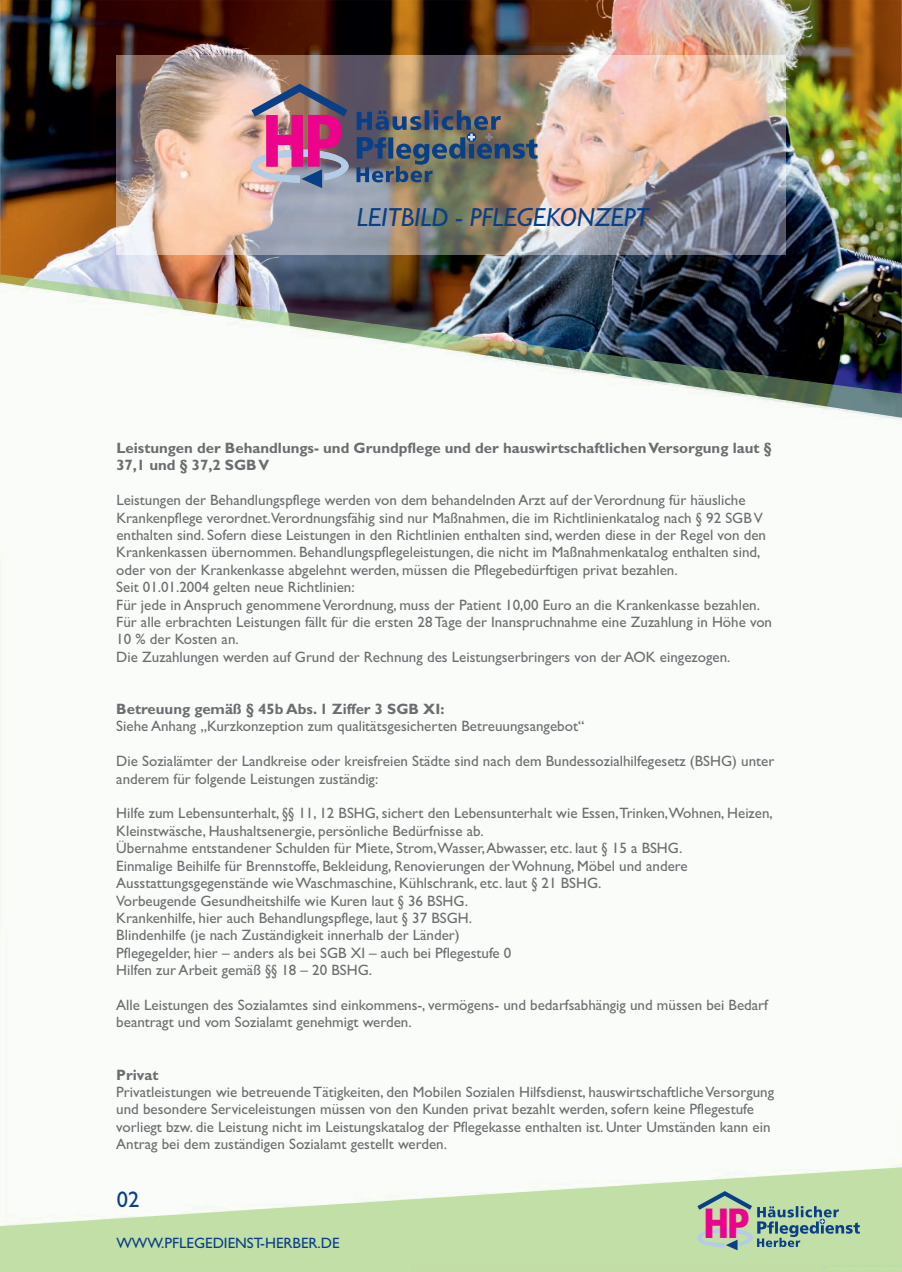
<style>
.page{position:relative;width:902px;height:1272px;background:#fff}
.page>*{position:absolute;margin:0;border:0;box-sizing:border-box;transform-origin:0 0}
.t1{font:74.55px "Humanist 777 BT Black B";color:#ed028c;scale:.85 1}
.t2{font:42.3px "Humanist 777 BT Black B";color:#ed028c;scale:.85 1}
.t3{font:italic 26.25px "Gill Sans";color:#093f86}
.t4{font:22.5px "Gill Sans";color:#093f86}
.t5{font:15px/17.4px "Gill Sans";color:#6c6d70}
.t6{font:700 15px/17.4px "Gill Sans";color:#6c6d70}
.t7{font:15px "Gill Sans";color:#093f86}
</style>
<div class="page">
<img style="left:0;top:0;width:901px;height:274px">
<img style="left:0;top:274px;width:901px;height:997px">
<img style="left:0;top:282px;width:901px;height:944px">
<svg style="left:697px;top:1190px;width:162px;height:60px;background:#a4c4a5"></svg>
<img style="left:116px;top:56px;width:669px;height:198px">
<svg style="left:251px;top:84px;width:96px;height:33px;background:#857c85"></svg>
<svg style="left:251px;top:149px;width:99px;height:39px;background:#a9a8b4"></svg>
<svg style="left:356px;top:110px;width:181px;height:72px;background:#5f6569"></svg>
<h1 class="t1" style="left:262px;top:110px;width:97px">HP</h1>
<h3 class="t3" style="left:357px;top:208px;width:293px">LEITBILD - PFLEGEKONZEPT</h3>
<p class="t6" style="left:116px;top:441px;width:656px">Leistungen der Behandlungs- und Grundpflege und der hauswirtschaftlichen Versorgung laut §<br>37,1 und § 37,2 SGB V</p>
<p class="t5" style="left:116px;top:493px;width:657px">Leistungen der Behandlungspflege werden von dem behandelnden Arzt auf der Verordnung für häusliche Krankenpflege verordnet.Verordnungsfähig sind nur Maßnahmen, die im Richtlinienkatalog nach § 92 SGB V enthalten sind. Sofern diese Leistungen in den Richtlinien enthalten sind, werden diese in der Regel von den Krankenkassen übernommen. Behandlungspflegeleistungen, die nicht im Maßnahmenkatalog enthalten sind, oder von der Krankenkasse abgelehnt werden, müssen die Pflegebedürftigen privat bezahlen.<br>Seit 01.01.2004 gelten neue Richtlinien:<br>Für jede in Anspruch genommene Verordnung, muss der Patient 10,00 Euro an die Krankenkasse bezahlen.<br>Für alle erbrachten Leistungen fällt für die ersten 28 Tage der Inanspruchnahme eine Zuzahlung in Höhe von 10 % der Kosten an.<br>Die Zuzahlungen werden auf Grund der Rechnung des Leistungserbringers von der AOK eingezogen.</p>
<p class="t6" style="left:116px;top:702px;width:329px">Betreuung gemäß § 45b Abs. 1 Ziffer 3 SGB XI:</p>
<p class="t5" style="left:116px;top:719px;width:469px">Siehe Anhang „Kurzkonzeption zum qualitätsgesicherten Betreuungsangebot“</p>
<p class="t5" style="left:116px;top:754px;width:659px">Die Sozialämter der Landkreise oder kreisfreien Städte sind nach dem Bundessozialhilfegesetz (BSHG) unter anderem für folgende Leistungen zuständig:</p>
<p class="t5" style="left:116px;top:806px;width:658px">Hilfe zum Lebensunterhalt, §§ 11, 12 BSHG, sichert den Lebensunterhalt wie Essen,Trinken,Wohnen, Heizen, Kleinstwäsche, Haushaltsenergie, persönliche Bedürfnisse ab.<br>Übernahme entstandener Schulden für Miete, Strom,Wasser, Abwasser, etc. laut § 15 a BSHG.<br>Einmalige Beihilfe für Brennstoffe, Bekleidung, Renovierungen der Wohnung, Möbel und andere Ausstattungsgegenstände wie Waschmaschine, Kühlschrank, etc. laut § 21 BSHG.<br>Vorbeugende Gesundheitshilfe wie Kuren laut § 36 BSHG.<br>Krankenhilfe, hier auch Behandlungspflege, laut § 37 BSGH.<br>Blindenhilfe (je nach Zuständigkeit innerhalb der Länder)<br>Pflegegelder, hier – anders als bei SGB XI – auch bei Pflegestufe 0<br>Hilfen zur Arbeit gemäß §§ 18 – 20 BSHG.</p>
<p class="t5" style="left:116px;top:997px;width:653px">Alle Leistungen des Sozialamtes sind einkommens-, vermögens- und bedarfsabhängig und müssen bei Bedarf beantragt und vom Sozialamt genehmigt werden.</p>
<p class="t6" style="left:116px;top:1067px;width:44px">Privat</p>
<p class="t5" style="left:116px;top:1084px;width:659px">Privatleistungen wie betreuende Tätigkeiten, den Mobilen Sozialen Hilfsdienst, hauswirtschaftliche Versorgung und besondere Serviceleistungen müssen von den Kunden privat bezahlt werden, sofern keine Pflegestufe vorliegt bzw. die Leistung nicht im Leistungskatalog der Pflegekasse enthalten ist. Unter Umständen kann ein Antrag bei dem zuständigen Sozialamt gestellt werden.</p>
<h3 class="t4" style="left:117px;top:1191px;width:24px">02</h3>
<p class="t7" style="left:116px;top:1237px;width:225px">WWW.PFLEGEDIENST-HERBER.DE</p>
<h2 class="t2" style="left:703px;top:1205px;width:56px">HP</h2>
</div>
